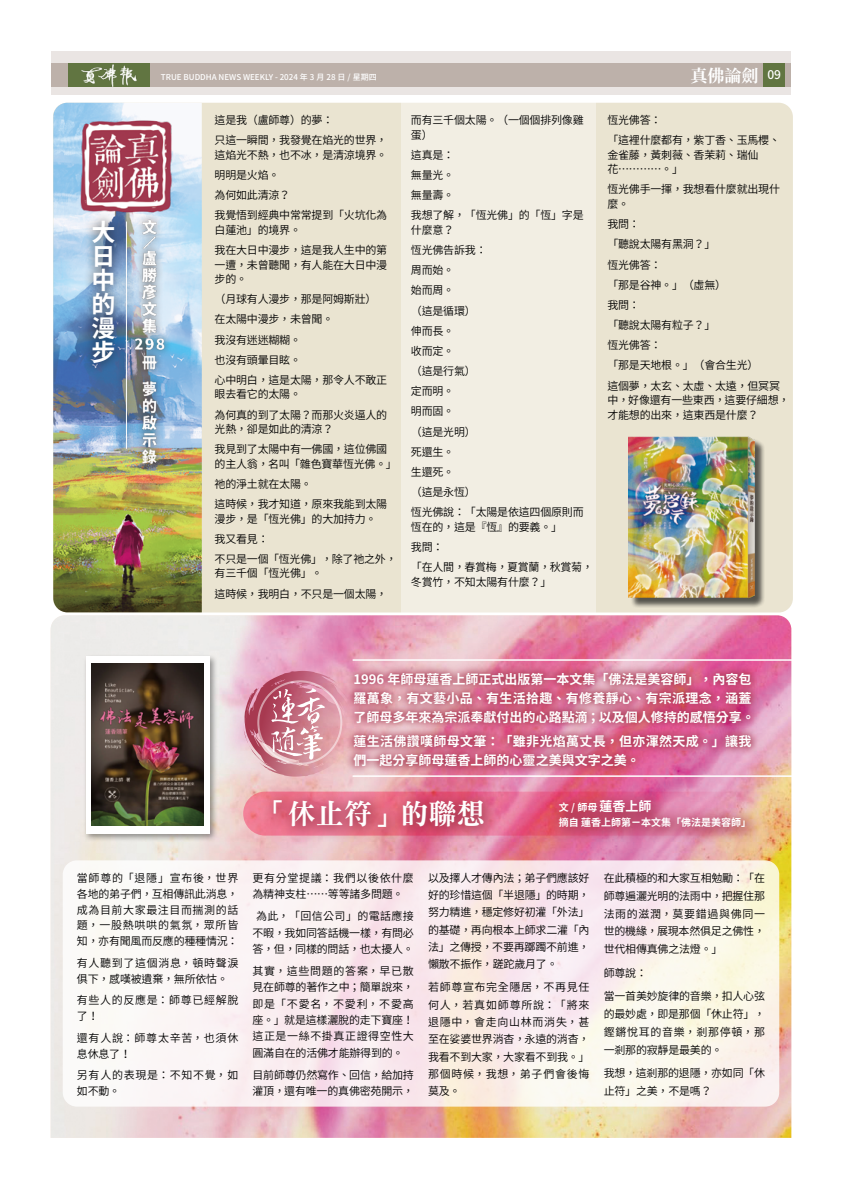
<style>
.page{position:relative;width:842px;height:1191px;background:#fff}
.page>*{position:absolute;margin:0;border:0;box-sizing:border-box;transform-origin:0 0}
.t1{font:28px "DFN Ming W9 WINP BF";letter-spacing:.005em;color:#fff}
.t2{font:700 24px/24px "Noto Sans CJ Ktc";color:#fff}
.t3{font:700 17px "Noto Serif CJ Ktc";color:#fff}
._8-9內文{font:700 13px/19px "Noto Sans CJ Kjp";color:#fff}
._8-9內文-2{font:700 13px/19px "Noto Sans CJ Kjp";letter-spacing:.025em;color:#fff}
.t4{font:500 12px "Noto Sans CJ Ktc";color:#fff}
.段落樣式2{font:600 11px/14.5px "Noto Sans CJ Ktc";letter-spacing:-.02em;color:#000}
.段落樣式2-2{font:600 11px/15.9px "Noto Sans CJ Ktc";letter-spacing:.06em;color:#000}
.段落樣式2-3{font:600 11px/15.9px "Noto Sans CJ Ktc";letter-spacing:.065em;color:#000}
._8-9內文-3{font:700 10px/14.5px "Noto Sans CJ Kjp";color:#fff}
.t5{font:500 8px "Noto Sans CJ Ktc";color:#fff}
.s1{font-size:13px}
</style>
<div class="page">
<div style="left:51px;top:51px;width:740px;height:44px;background:#eae5e3"></div>
<div style="left:51px;top:64px;width:740px;height:23px;background:#bdb1aa"></div>
<div style="left:69px;top:64px;width:81px;height:23px;background:#617541"></div>
<div style="left:763px;top:64px;width:22px;height:23px;background:#617541"></div>
<img style="left:79px;top:63px;width:60px;height:24px">
<img style="left:51px;top:615px;width:740px;height:522px">
<svg style="left:63px;top:860px;width:716px;height:246px;fill:#faf1ef"></svg>
<svg style="left:243px;top:791px;width:551px;height:44px;background:#ea858b"></svg>
<div style="left:262px;top:787px;width:238px;height:57px;background:#a73950;opacity:.75"></div>
<div style="left:547px;top:787px;width:216px;height:58px;background:#a73950;opacity:.75"></div>
<div style="left:83px;top:653px;width:135px;height:189px;background:#000;opacity:.4"></div>
<div style="left:86px;top:656px;width:123px;height:178px;background:#fff"></div>
<img style="left:92px;top:663px;width:112px;height:163px">
<svg style="left:345px;top:664px;width:415px;height:111px;background:#cc6886"></svg>
<hr style="left:353px;top:659px;width:439px;height:2px;background:#fff">
<hr style="left:353px;top:775px;width:439px;height:2px;background:#fff">
<svg style="left:243px;top:671px;width:112px;height:105px;background:#d593a1"></svg>
<div style="left:53px;top:103px;width:740px;height:509px;background:#eae4d1;border-radius:14px"></div>
<div style="left:402px;top:103px;width:194px;height:510px;background:#f2eee3"></div>
<img style="left:53px;top:103px;width:149px;height:509px">
<img style="left:69px;top:110px;width:120px;height:387px">
<div style="left:82px;top:210px;width:42px;height:163px;background:#1c1514;opacity:.4"></div>
<div style="left:115px;top:212px;width:23px;height:246px;background:#1c1514;opacity:.4"></div>
<hr style="left:126px;top:222px;width:1px;height:226px;background:#fff">
<img style="left:629px;top:436px;width:135px;height:171px">
<p class="t2" style="left:92px;top:220px;width:25px">大日中的漫步</p>
<p class="t5" style="left:161px;top:72px;width:217px">TRUE BUDDHA NEWS WEEKLY - 2024 年 3 月 28 日 / 星期四</p>
<p class="t3" style="left:690px;top:66px;width:69px">真佛論劍</p>
<p class="t4" style="left:767px;top:68px;width:15px">09</p>
<p class="段落樣式2" style="left:215px;top:113px;width:120px">這是我（盧師尊）的夢：</p>
<p class="段落樣式2" style="left:215px;top:133px;width:174px">只這一瞬間，我發覺在焰光的世界，這焰光不熱，也不冰，是清涼境界。</p>
<p class="段落樣式2" style="left:215px;top:168px;width:66px">明明是火焰。</p>
<p class="段落樣式2" style="left:215px;top:188px;width:77px">為何如此清涼？</p>
<p class="段落樣式2" style="left:215px;top:208px;width:174px">我覺悟到經典中常常提到「火坑化為白蓮池」的境界。</p>
<p class="段落樣式2" style="left:215px;top:243px;width:174px;text-align:justify">我在大日中漫步，這是我人生中的第一遭，未曾聽聞，有人能在大日中漫步的。</p>
<p class="段落樣式2" style="left:215px;top:292px;width:163px">（月球有人漫步，那是阿姆斯壯）</p>
<p class="段落樣式2" style="left:215px;top:312px;width:120px">在太陽中漫步，未曾聞。</p>
<p class="段落樣式2" style="left:215px;top:332px;width:88px">我沒有迷迷糊糊。</p>
<p class="段落樣式2" style="left:215px;top:353px;width:88px">也沒有頭暈目眩。</p>
<p class="段落樣式2" style="left:215px;top:373px;width:174px">心中明白，這是太陽，那令人不敢正眼去看它的太陽。</p>
<p class="段落樣式2" style="left:215px;top:407px;width:174px">為何真的到了太陽？而那火炎逼人的光熱，卻是如此的清涼？</p>
<p class="段落樣式2" style="left:215px;top:442px;width:184px">我見到了太陽中有一佛國，這位佛國的主人翁，名叫「雜色寶華恆光佛。」</p>
<p class="段落樣式2" style="left:215px;top:477px;width:99px">祂的淨土就在太陽。</p>
<p class="段落樣式2" style="left:215px;top:497px;width:174px">這時候，我才知道，原來我能到太陽漫步，是「恆光佛」的大加持力。</p>
<p class="段落樣式2" style="left:215px;top:532px;width:56px">我又看見：</p>
<p class="段落樣式2" style="left:215px;top:552px;width:184px">不只是一個「恆光佛」，除了祂之外，有三千個「恆光佛」。</p>
<p class="段落樣式2" style="left:215px;top:586px;width:174px">這時候，我明白，不只是一個太陽，</p>
<p class="段落樣式2" style="left:411px;top:113px;width:174px">而有三千個太陽。（一個個排列像雞蛋）</p>
<p class="段落樣式2" style="left:411px;top:148px;width:45px">這真是：</p>
<p class="段落樣式2" style="left:411px;top:168px;width:45px">無量光。</p>
<p class="段落樣式2" style="left:411px;top:188px;width:45px">無量壽。</p>
<p class="段落樣式2" style="left:411px;top:208px;width:174px">我想了解，「恆光佛」的「恆」字是什麼意？</p>
<p class="段落樣式2" style="left:411px;top:243px;width:77px">恆光佛告訴我：</p>
<p class="段落樣式2" style="left:411px;top:263px;width:45px">周而始。</p>
<p class="段落樣式2" style="left:411px;top:283px;width:45px">始而周。</p>
<p class="段落樣式2" style="left:411px;top:303px;width:66px">（這是循環）</p>
<p class="段落樣式2" style="left:411px;top:324px;width:45px">伸而長。</p>
<p class="段落樣式2" style="left:411px;top:344px;width:45px">收而定。</p>
<p class="段落樣式2" style="left:411px;top:364px;width:66px">（這是行氣）</p>
<p class="段落樣式2" style="left:411px;top:384px;width:45px">定而明。</p>
<p class="段落樣式2" style="left:411px;top:404px;width:45px">明而固。</p>
<p class="段落樣式2" style="left:411px;top:424px;width:66px">（這是光明）</p>
<p class="段落樣式2" style="left:411px;top:445px;width:45px">死還生。</p>
<p class="段落樣式2" style="left:411px;top:465px;width:45px">生還死。</p>
<p class="段落樣式2" style="left:411px;top:485px;width:66px">（這是永恆）</p>
<p class="段落樣式2" style="left:411px;top:505px;width:174px">恆光佛說：「太陽是依這四個原則而恆在的，這是『恆』的要義。」</p>
<p class="段落樣式2" style="left:411px;top:540px;width:34px">我問：</p>
<p class="段落樣式2" style="left:411px;top:560px;width:184px">「在人間，春賞梅，夏賞蘭，秋賞菊，冬賞竹，不知太陽有什麼？」</p>
<p class="段落樣式2" style="left:607px;top:113px;width:56px">恆光佛答：</p>
<p class="段落樣式2" style="left:607px;top:133px;width:174px">「這裡什麼都有，紫丁香、玉馬櫻、金雀藤，黃刺薇、香茉莉、瑞仙花…………。」</p>
<p class="段落樣式2" style="left:607px;top:182px;width:174px">恆光佛手一揮，我想看什麼就出現什麼。</p>
<p class="段落樣式2" style="left:607px;top:217px;width:34px">我問：</p>
<p class="段落樣式2" style="left:607px;top:237px;width:110px">「聽說太陽有黑洞？」</p>
<p class="段落樣式2" style="left:607px;top:257px;width:56px">恆光佛答：</p>
<p class="段落樣式2" style="left:607px;top:278px;width:120px">「那是谷神。」（虛無）</p>
<p class="段落樣式2" style="left:607px;top:298px;width:34px">我問：</p>
<p class="段落樣式2" style="left:607px;top:318px;width:110px">「聽說太陽有粒子？」</p>
<p class="段落樣式2" style="left:607px;top:338px;width:56px">恆光佛答：</p>
<p class="段落樣式2" style="left:607px;top:358px;width:153px">「那是天地根。」（會合生光）</p>
<p class="段落樣式2" style="left:607px;top:378px;width:184px">這個夢，太玄、太虛、太遠，但冥冥中，好像還有一些東西，這要仔細想，才能想的出來，這東西是什麼？</p>
<p class="_8-9內文" style="left:354px;top:670px;width:403px">1996 年師母蓮香上師正式出版第一本文集「佛法是美容師」，內容包羅萬象，有文藝小品、有生活拾趣、有修養靜心、有宗派理念，涵蓋了師母多年來為宗派奉獻付出的心路點滴；以及個人修持的感悟分享。</p>
<p class="_8-9內文-2" style="left:354px;top:732px;width:399px">蓮生活佛讚嘆師母文筆：「雖非光焰萬丈長，但亦渾然天成。」讓我們一起分享師母蓮香上師的心靈之美與文字之美。</p>
<p class="t1" style="left:260px;top:799px;width:226px">「休止符」的聯想</p>
<p class="_8-9內文-3" style="left:559px;top:800px;width:194px">文 / 師母 <span class="s1">蓮香上師<br></span>摘自 蓮香上師第ㄧ本文集「佛法是美容師」</p>
<p class="段落樣式2" style="left:77px;top:870px;width:163px;line-height:15.9px;text-align:justify">當師尊的「退隱」宣布後，世界各地的弟子們，互相傳訊此消息，成為目前大家最注目而揣測的話題，一股熱哄哄的氣氛，眾所皆知，亦有聞風而反應的種種情況：</p>
<p class="段落樣式2-2" style="left:77px;top:955px;width:163px">有人聽到了這個消息，頓時聲淚俱下，感嘆被遺棄，無所依怙。</p>
<p class="段落樣式2-2" style="left:77px;top:992px;width:163px">有些人的反應是：師尊已經解脫了！</p>
<p class="段落樣式2-3" style="left:77px;top:1030px;width:163px">還有人說：師尊太辛苦，也須休息休息了！</p>
<p class="段落樣式2-3" style="left:77px;top:1067px;width:163px">另有人的表現是：不知不覺，如如不動。</p>
<p class="段落樣式2-2" style="left:252px;top:869px;width:163px;line-height:16.4px">更有分堂提議：我們以後依什麼為精神支柱……等等諸多問題。</p>
<p class="段落樣式2" style="left:252px;top:908px;width:163px;line-height:16.4px;text-align:center">為此，「回信公司」的電話應接不暇，我如同答話機一樣，有問必答，但，同樣的問話，也太擾人。</p>
<p class="段落樣式2" style="left:252px;top:963px;width:163px;line-height:16.4px;text-align:justify">其實，這些問題的答案，早已散見在師尊的著作之中；簡單說來，即是「不愛名，不愛利，不愛高座。」就是這樣灑脫的走下寶座！這正是一絲不掛真正證得空性大圓滿自在的活佛才能辦得到的。</p>
<p class="段落樣式2" style="left:252px;top:1066px;width:163px;line-height:16.4px">目前師尊仍然寫作、回信，給加持灌頂，還有唯一的真佛密苑開示，</p>
<p class="段落樣式2" style="left:428px;top:869px;width:163px;line-height:17.3px;text-align:justify">以及擇人才傳內法；弟子們應該好好的珍惜這個「半退隱」的時期，努力精進，穩定修好初灌「外法」的基礎，再向根本上師求二灌「內法」之傳授，不要再躑躅不前進，懶散不振作，蹉跎歲月了。</p>
<p class="段落樣式2" style="left:428px;top:979px;width:163px;line-height:17.3px;text-align:justify">若師尊宣布完全隱居，不再見任何人，若真如師尊所說：「將來退隱中，會走向山林而消失，甚至在娑婆世界消杳，永遠的消杳，我看不到大家，大家看不到我。」那個時候，我想，弟子們會後悔莫及。</p>
<p class="段落樣式2" style="left:604px;top:869px;width:163px;line-height:17.9px;text-align:justify">在此積極的和大家互相勉勵：「在師尊遍灑光明的法雨中，把握住那法雨的滋潤，莫要錯過與佛同一世的機緣，展現本然俱足之佛性，世代相傳真佛之法燈。」</p>
<p class="段落樣式2" style="left:604px;top:965px;width:45px">師尊說：</p>
<p class="段落樣式2" style="left:604px;top:987px;width:163px;line-height:17.9px;text-align:justify">當一首美妙旋律的音樂，扣人心弦的最妙處，即是那個「休止符」，鏗鏘悅耳的音樂，剎那停頓，那一剎那的寂靜是最美的。</p>
<p class="段落樣式2" style="left:604px;top:1064px;width:163px;line-height:17.9px">我想，這剎那的退隱，亦如同「休止符」之美，不是嗎？</p>
</div>
